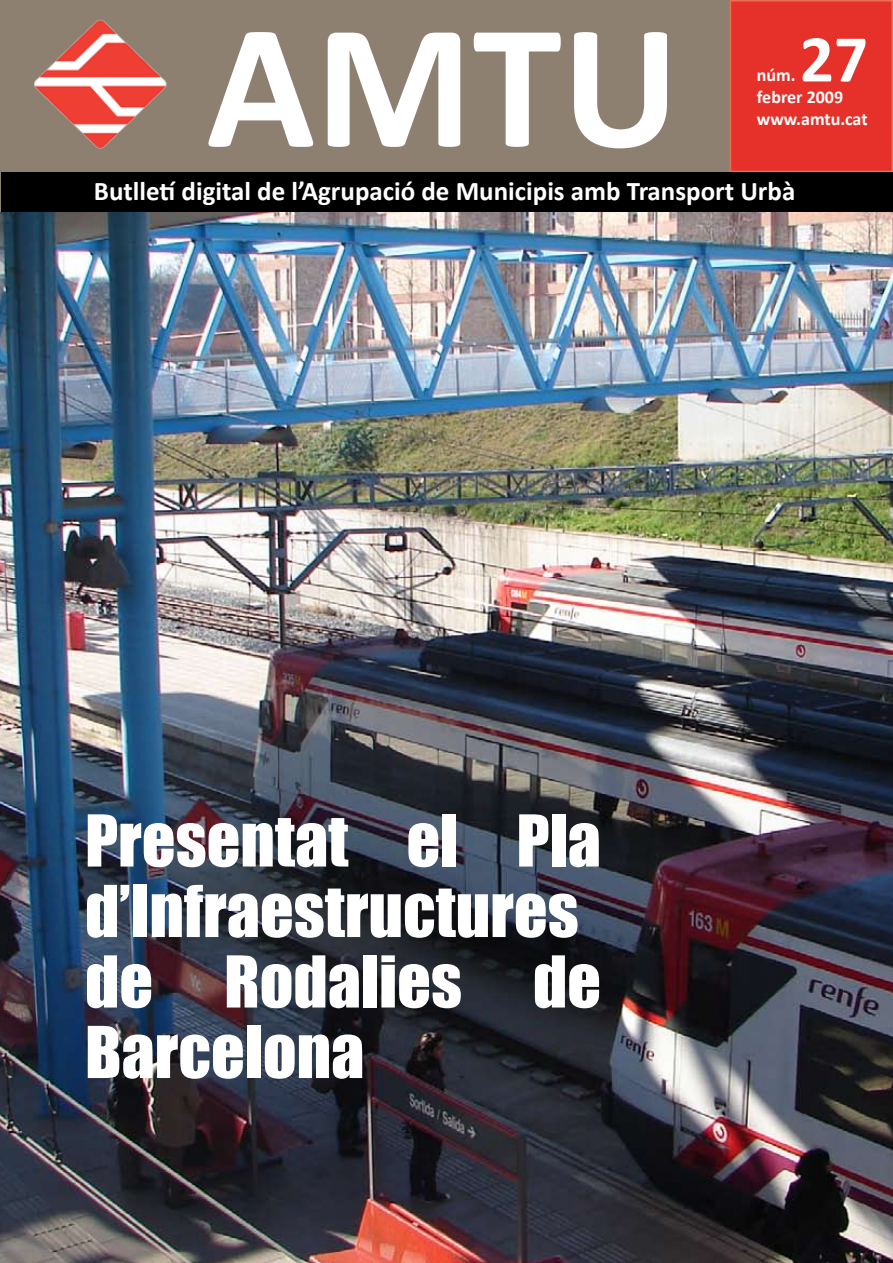
<style>
.page{position:relative;width:893px;height:1263px;background:#fff}
.page>*{position:absolute;margin:0;border:0;box-sizing:border-box;transform-origin:0 0}
.t1{font:700 180px "Calibri";color:#fff}
.t2{font:700 67.5px "Calibri";color:#fff}
.t3{font:66px/70.5px "Impact";color:#fff}
.t4{font:700 27px "Calibri";color:#fff}
.t5{font:700 18px/21.6px "Calibri";color:#fff}
</style>
<div class="page">
<img style="left:0;top:211px;width:893px;height:1052px">
<div style="left:0;top:0;width:893px;height:211px;background:#8e8070"></div>
<img style="left:34px;top:19px;width:133px;height:130px">
<div style="left:730px;top:1px;width:162px;height:170px;background:#e5312a"></div>
<div style="left:730px;top:0;width:163px;height:172px;border:2px solid #eb6f52"></div>
<div style="left:1px;top:172px;width:891px;height:40px;background:#000"></div>
<h1 class="t1" style="left:206px;top:-25px;width:475px">AMTU</h1>
<h2 class="t2" style="left:800px;top:17px;width:70px">27</h2>
<p class="t5" style="left:757px;top:85px;width:112px">febrer 2009 www.amtu.cat</p>
<p class="t5" style="left:757px;top:64px;width:40px">núm.</p>
<p class="t4" style="left:94px;top:174px;width:703px">Butlletí digital de l’Agrupació de Municipis amb Transport Urbà</p>
<h3 class="t3" style="left:85px;top:804px;width:517px">Presentat el Pla d’Infraestructures de Rodalies de<br>Barcelona</h3>
</div>
